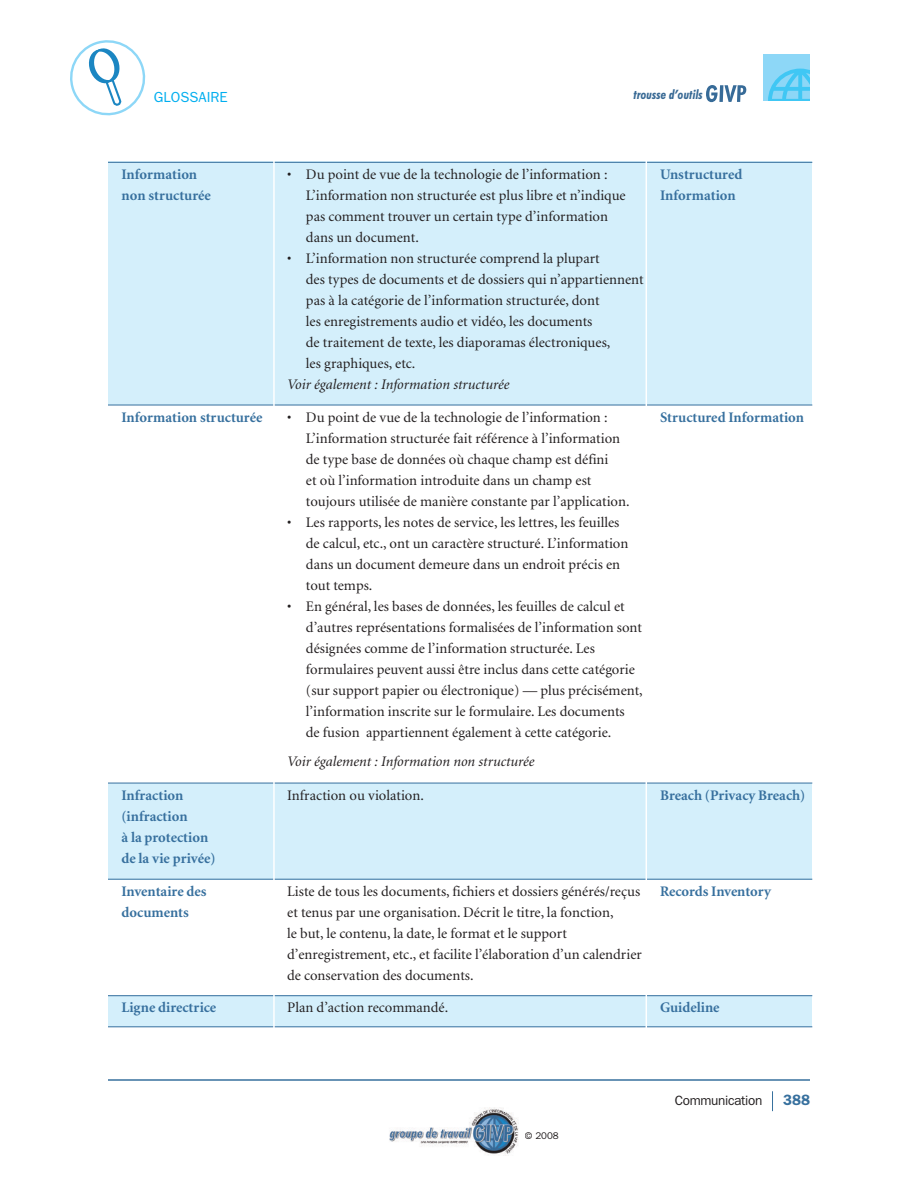
<style>
.page{position:relative;width:918px;height:1188px;background:#fff}
.page>*{position:absolute;margin:0;border:0;box-sizing:border-box;transform-origin:0 0}
.t1{font:600 15px "Franklin Gothic";color:#37709e}
.t2{font:14.7px/21px "Minion";color:#231f20}
.t3{font:700 14.7px/21px "Minion";color:#37709e}
.t4{font:italic 14.7px "Minion";color:#231f20}
.t5{font:14.7px "Franklin Gothic";color:#00aeef}
.t6{font:13.5px "Franklin Gothic";letter-spacing:-.025em;color:#231f20}
.t7{font:italic 700 condensed 12.9px "Futura BT";color:#396a95}
.t8{font:9.75px "Franklin Gothic";color:#231f20}
</style>
<div class="page">
<div style="left:763px;top:54px;width:47px;height:47px;background:#8dd7f7"></div>
<svg style="left:768px;top:69px;width:42px;height:32px"></svg>
<svg style="left:706px;top:85px;width:40px;height:17px"></svg>
<hr style="left:108px;top:1079px;width:702px;height:2px;background:#37709e">
<svg style="left:772px;top:1091px;width:1px;height:20px"></svg>
<svg style="left:70px;top:40px;width:76px;height:76px"></svg>
<img style="left:389px;top:1108px;width:130px;height:48px">
<div style="left:108px;top:162px;width:166px;height:243px;background:#d4effb"></div>
<div style="left:274px;top:162px;width:373px;height:243px;background:#d4effb"></div>
<div style="left:647px;top:162px;width:165px;height:243px;background:#d4effb"></div>
<div style="left:108px;top:783px;width:166px;height:96px;background:#d4effb"></div>
<div style="left:274px;top:783px;width:373px;height:96px;background:#d4effb"></div>
<div style="left:647px;top:783px;width:165px;height:96px;background:#d4effb"></div>
<div style="left:108px;top:996px;width:166px;height:31px;background:#d4effb"></div>
<div style="left:274px;top:996px;width:373px;height:31px;background:#d4effb"></div>
<div style="left:647px;top:996px;width:165px;height:31px;background:#d4effb"></div>
<hr style="left:108px;top:162px;width:704px;height:1px;background:#37709e">
<hr style="left:108px;top:405px;width:704px;height:1px;background:#37709e">
<hr style="left:108px;top:783px;width:704px;height:1px;background:#37709e">
<hr style="left:108px;top:879px;width:704px;height:1px;background:#37709e">
<hr style="left:108px;top:995px;width:704px;height:1px;background:#37709e">
<hr style="left:108px;top:1026px;width:704px;height:1px;background:#37709e">
<hr style="left:273px;top:157px;width:2px;height:883px;background:#fff">
<hr style="left:646px;top:157px;width:1px;height:884px;background:#fff">
<p class="t5" style="left:154px;top:88px;width:75px">GLOSSAIRE</p>
<p class="t7" style="left:634px;top:86px;width:71px">trousse d’outils</p>
<p class="t3" style="left:122px;top:165px;width:91px">Information non structurée</p>
<p class="t2" style="left:306px;top:165px;width:321px;text-indent:-19px">• Du point de vue de la technologie de l’information :<br>L’information non structurée est plus libre et n’indique pas comment trouver un certain type d’information dans un document.</p>
<p class="t2" style="left:306px;top:249px;width:339px;text-indent:-19px">• L’information non structurée comprend la plupart<br>des types de documents et de dossiers qui n’appartiennent pas à la catégorie de l’information structurée, dont<br>les enregistrements audio et vidéo, les documents<br>de traitement de texte, les diaporamas électroniques,<br>les graphiques, etc.</p>
<p class="t4" style="left:287px;top:379px;width:224px">Voir également : Information structurée</p>
<p class="t3" style="left:121px;top:408px;width:143px">Information structurée</p>
<p class="t2" style="left:306px;top:408px;width:325px;text-indent:-19px">• Du point de vue de la technologie de l’information :<br>L’information structurée fait référence à l’information de type base de données où chaque champ est défini<br>et où l’information introduite dans un champ est toujours utilisée de manière constante par l’application.</p>
<p class="t2" style="left:306px;top:513px;width:324px;text-indent:-19px">• Les rapports, les notes de service, les lettres, les feuilles de calcul, etc., ont un caractère structuré. L’information dans un document demeure dans un endroit précis en tout temps.</p>
<p class="t2" style="left:306px;top:597px;width:338px;text-indent:-19px">• En général, les bases de données, les feuilles de calcul et d’autres représentations formalisées de l’information sont désignées comme de l’information structurée. Les formulaires peuvent aussi être inclus dans cette catégorie (sur support papier ou électronique) — plus précisément, l’information inscrite sur le formulaire. Les documents<br>de fusion appartiennent également à cette catégorie.</p>
<p class="t4" style="left:287px;top:756px;width:249px">Voir également : Information non structurée</p>
<p class="t3" style="left:660px;top:165px;width:84px">Unstructured<br>Information</p>
<p class="t3" style="left:660px;top:408px;width:146px">Structured Information</p>
<p class="t3" style="left:122px;top:786px;width:96px">Infraction (infraction<br>à la protection de la vie privée)</p>
<p class="t2" style="left:287px;top:786px;width:138px">Infraction ou violation.</p>
<p class="t3" style="left:660px;top:786px;width:147px">Breach (Privacy Breach)</p>
<p class="t3" style="left:122px;top:882px;width:86px">Inventaire des documents</p>
<p class="t2" style="left:287px;top:882px;width:356px">Liste de tous les documents, fichiers et dossiers générés/reçus et tenus par une organisation. Décrit le titre, la fonction,<br>le but, le contenu, la date, le format et le support d’enregistrement, etc., et facilite l’élaboration d’un calendrier de conservation des documents.</p>
<p class="t3" style="left:660px;top:882px;width:113px">Records Inventory</p>
<p class="t3" style="left:122px;top:998px;width:96px">Ligne directrice</p>
<p class="t2" style="left:287px;top:998px;width:163px">Plan d’action recommandé.</p>
<p class="t3" style="left:660px;top:998px;width:61px">Guideline</p>
<p class="t8" style="left:525px;top:1130px;width:36px">© 2008</p>
<p class="t6" style="left:675px;top:1093px;width:89px">Communication</p>
<p class="t1" style="left:783px;top:1091px;width:28px">388</p>
</div>
